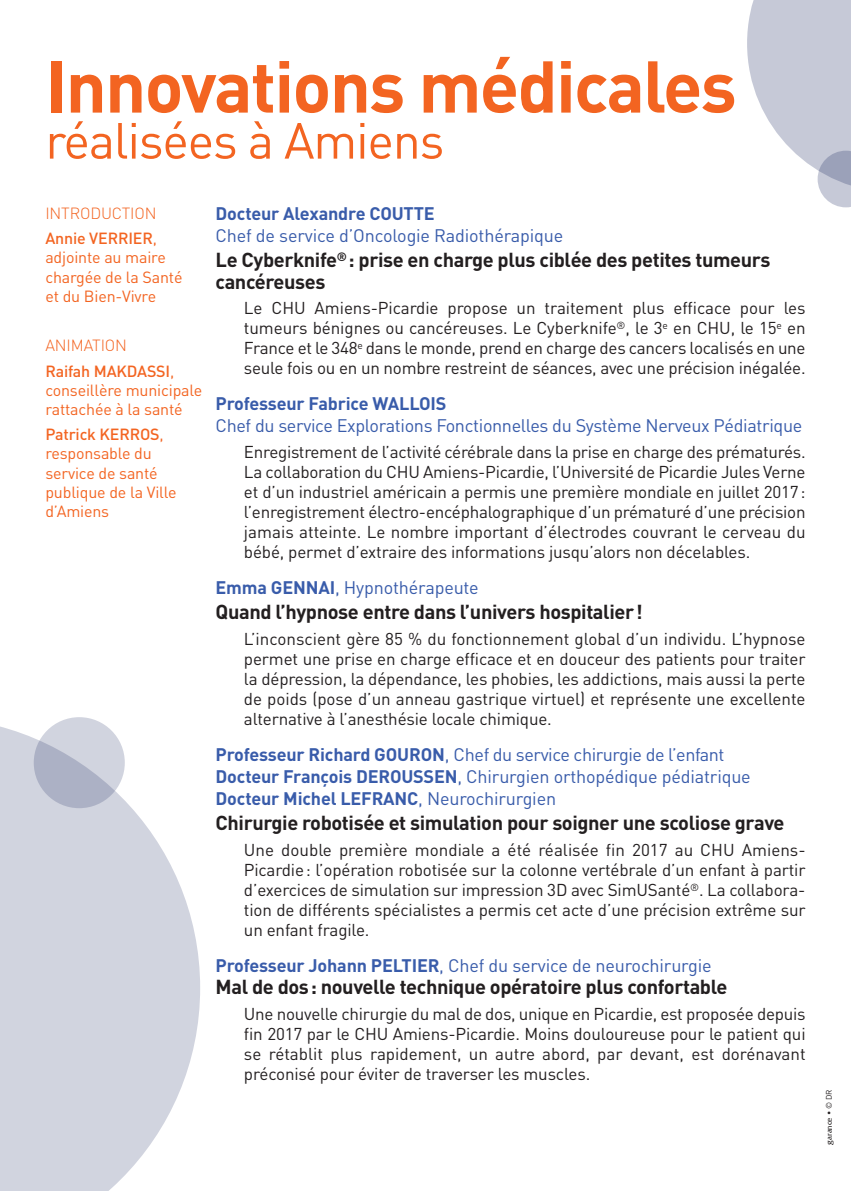
<style>
.page{position:relative;width:851px;height:1191px;background:#fff}
.page>*{position:absolute;margin:0;border:0;box-sizing:border-box;transform-origin:0 0}
.t1{font:700 72px "DIN";letter-spacing:-.025em;color:#f36421}
.t2{font:50px "DIN";letter-spacing:-.025em;color:#f36421}
.t3{font:700 20px/22px "DIN";letter-spacing:-.02em;color:#231f20}
.t4{font:18px/22px "DIN";letter-spacing:-.01em;color:#395caa}
.t5{font:700 18px "DIN";letter-spacing:-.01em;color:#395caa}
.t6{font:17px/20px "DIN";letter-spacing:-.01em;color:#231f20;text-align:justify}
.t7{font:16px/19.2px "DIN";letter-spacing:-.01em;color:#f36421}
.t8{font:300 16px/25.2px "DIN";letter-spacing:-.01em;color:#f36421}
.t9{font:500 16px/25.2px "DIN";letter-spacing:-.01em;color:#f36421}
.t10{font:8px "Friz Quadrata";color:#231f20}
.s1{font-weight:500}
.s2{font-weight:400}
.s3{font-weight:300}
.s4{font-weight:700}
.s5{font-family:"DIN"}
</style>
<div class="page">
<svg style="left:0;top:717px;width:200px;height:474px;fill:#d1d4df"></svg>
<div style="left:34px;top:717px;width:91px;height:91px;background:#1b285f;border-radius:50%;opacity:.2"></div>
<svg style="left:747px;top:0;width:103px;height:207px"></svg>
<h1 class="t1" style="left:45px;top:46px;width:692px">Innovations médicales</h1>
<h2 class="t2" style="left:45px;top:112px;width:400px">réalisées à Amiens</h2>
<p class="t8" style="left:45px;top:201px;width:113px">INTRODUCTION<br><span class="s1">Annie VERRIER</span><span class="s2">,</span></p>
<p class="t7" style="left:45px;top:248px;width:139px">adjointe au maire chargée de la Santé et du Bien-Vivre</p>
<p class="t9" style="left:45px;top:333px;width:130px"><span class="s3">ANIMATION<br></span>Raifah MAKDASSI<span class="s2">,</span></p>
<p class="t7" style="left:45px;top:381px;width:158px">conseillère municipale rattachée à la santé</p>
<p class="t7" style="left:45px;top:425px;width:133px"><span class="s1">Patrick KERROS</span>, responsable du service de santé publique de la Ville d’Amiens</p>
<p class="t5" style="left:215px;top:203px;width:220px">Docteur Alexandre COUTTE</p>
<p class="t4" style="left:215px;top:224px;width:349px">Chef de service d’Oncologie Radiothérapique</p>
<p class="t3" style="left:215px;top:249px;width:556px">Le Cyberknife<sup>®</sup> : prise en charge plus ciblée des petites tumeurs cancéreuses</p>
<p class="t6" style="left:244px;top:298px;width:563px">Le CHU Amiens-Picardie propose un traitement plus efficace pour les tumeurs bénignes ou cancéreuses. Le Cyberknife<sup>®</sup>, le 3<sup>e</sup> en CHU, le 15<sup>e</sup> en France et le 348<sup>e</sup> dans le monde, prend en charge des cancers localisés en une seule fois ou en un nombre restreint de séances, avec une précision inégalée.</p>
<p class="t5" style="left:215px;top:394px;width:232px">Professeur Fabrice WALLOIS</p>
<p class="t4" style="left:215px;top:415px;width:588px">Chef du service Explorations Fonctionnelles du Système Nerveux Pédiatrique</p>
<p class="t6" style="left:244px;top:442px;width:563px">Enregistrement de l’activité cérébrale dans la prise en charge des prématurés.<br>La collaboration du CHU Amiens-Picardie, l’Université de Picardie Jules Verne et d’un industriel américain a permis une première mondiale en juillet 2017: l’enregistrement électro-encéphalographique d’un prématuré d’une précision jamais atteinte. Le nombre important d’électrodes couvrant le cerveau du bébé, permet d’extraire des informations jusqu’alors non décelables.</p>
<p class="t4" style="left:215px;top:577px;width:265px"><span class="s4">Emma GENNAI</span>, Hypnothérapeute</p>
<p class="t3" style="left:215px;top:601px;width:428px">Quand l’hypnose entre dans l’univers hospitalier!</p>
<p class="t6" style="left:244px;top:629px;width:563px">L’inconscient gère 85 % du fonctionnement global d’un individu. L’hypnose permet une prise en charge efficace et en douceur des patients pour traiter la dépression, la dépendance, les phobies, les addictions, mais aussi la perte de poids (pose d’un anneau gastrique virtuel) et représente une excellente alternative à l’anesthésie locale chimique.</p>
<p class="t4" style="left:215px;top:744px;width:536px"><span class="s4">Professeur Richard GOURON</span>, Chef du service chirurgie de l’enfant<br><span class="s4">Docteur François DEROUSSEN</span>, Chirurgien orthopédique pédiatrique<br><span class="s4">Docteur Michel LEFRANC</span>, Neurochirurgien</p>
<p class="t3" style="left:215px;top:812px;width:570px">Chirurgie robotisée et simulation pour soigner une scoliose grave</p>
<p class="t6" style="left:244px;top:839px;width:563px">Une double première mondiale a été réalisée fin 2017 au CHU Amiens-Picardie: l’opération robotisée sur la colonne vertébrale d’un enfant à partir d’exercices de simulation sur impression 3D avec SimUSanté<sup>®</sup>. La collabora&shy;tion de différents spécialistes a permis cet acte d’une précision extrême sur un enfant fragile.</p>
<p class="t4" style="left:215px;top:954px;width:497px"><span class="s4">Professeur Johann PELTIER</span>, Chef du service de neurochirurgie</p>
<p class="t3" style="left:215px;top:976px;width:513px">Mal de dos: nouvelle technique opératoire plus confortable</p>
<p class="t6" style="left:244px;top:1003px;width:563px">Une nouvelle chirurgie du mal de dos, unique en Picardie, est proposée depuis fin 2017 par le CHU Amiens-Picardie. Moins douloureuse pour le patient qui se rétablit plus rapidement, un autre abord, par devant, est dorénavant préconisé pour éviter de traverser les muscles.</p>
<p class="t10" style="left:824px;top:1144px;width:56px;rotate:-90deg">garance <span class="s5">• © DR</span></p>
</div>
